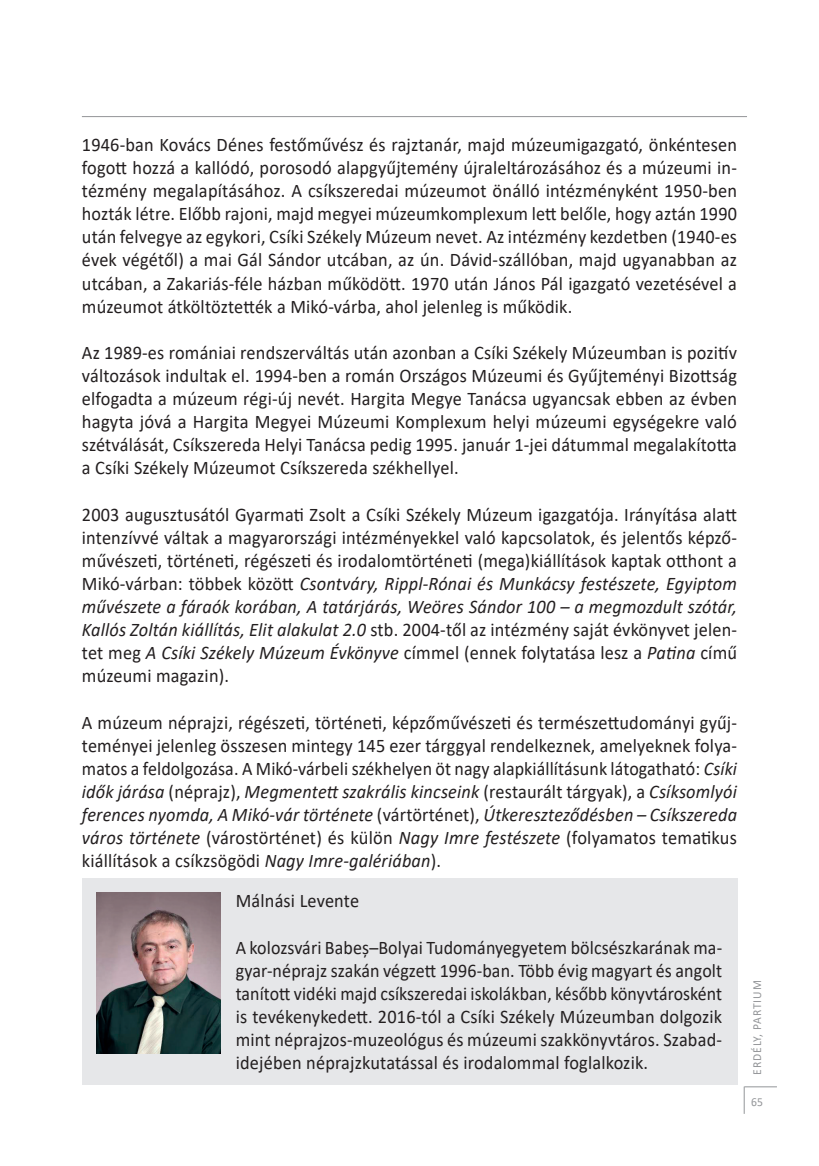
<style>
.page{position:relative;width:819px;height:1166px;background:#fff}
.page>*{position:absolute;margin:0;border:0;box-sizing:border-box;transform-origin:0 0}
.Bekezdésstílus_3{font:19.25px/23.1px "Calibri";letter-spacing:.01em;color:#231f20;text-align:justify;scale:.95 1}
.Bekezdésstílus_3-2{font:19.25px/23.1px "Calibri";letter-spacing:.01em;color:#231f20;text-align:justify;scale:.93 1}
.Bekezdésstílus_1{font:12.25px "Calibri";letter-spacing:.08em;color:#939598;scale:.95 1}
.s1{font-style:italic}
</style>
<div class="page">
<hr style="left:82px;top:116px;width:665px;height:1px;background:#939598">
<svg style="left:743px;top:1086px;width:1px;height:28px"></svg>
<hr style="left:744px;top:1086px;width:32px;height:1px;background:#939598">
<div style="left:82px;top:878px;width:655px;height:206px;background:#e6e7e9"></div>
<img style="left:97px;top:893px;width:124px;height:160px">
<p class="Bekezdésstílus_3" style="left:82px;top:132px;width:691px">1946-ban Kovács Dénes festőművész és rajztanár, majd múzeumigazgató, önkéntesen fogott hozzá a kallódó, porosodó alapgyűjtemény újraleltározásához és a múzeumi in&shy;tézmény megalapításához. A csíkszeredai múzeumot önálló intézményként 1950-ben hozták létre. Előbb rajoni, majd megyei múzeumkomplexum lett belőle, hogy aztán 1990 után felvegye az egykori, Csíki Székely Múzeum nevet. Az intézmény kezdetben (1940-es évek végétől) a mai Gál Sándor utcában, az ún. Dávid-szállóban, majd ugyanabban az utcában, a Zakariás-féle házban működött. 1970 után János Pál igazgató vezetésével a múzeumot átköltöztették a Mikó-várba, ahol jelenleg is működik.</p>
<p class="Bekezdésstílus_3" style="left:82px;top:340px;width:691px">Az 1989-es romániai rendszerváltás után azonban a Csíki Székely Múzeumban is pozitív változások indultak el. 1994-ben a román Országos Múzeumi és Gyűjteményi Bizottság elfogadta a múzeum régi-új nevét. Hargita Megye Tanácsa ugyancsak ebben az évben hagyta jóvá a Hargita Megyei Múzeumi Komplexum helyi múzeumi egységekre való szétválását, Csíkszereda Helyi Tanácsa pedig 1995. január 1-jei dátummal megalakította a Csíki Székely Múzeumot Csíkszereda székhellyel.</p>
<p class="Bekezdésstílus_3" style="left:82px;top:502px;width:691px">2003 augusztusától Gyarmati Zsolt a Csíki Székely Múzeum igazgatója. Irányítása alatt intenzívvé váltak a magyarországi intézményekkel való kapcsolatok, és jelentős képző&shy;művészeti, történeti, régészeti és irodalomtörténeti (mega)kiállítások kaptak otthont a Mikó-várban: többek között <span class="s1">Csontváry, Rippl-Rónai és Munkácsy festészete, Egyiptom művészete a fáraók korában, A tatárjárás, Weöres Sándor 100 – a megmozdult szótár, Kallós Zoltán kiállítás, Elit alakulat 2.0</span> stb. 2004-től az intézmény saját évkönyvet jelen&shy;tet meg <span class="s1">A Csíki Székely Múzeum Évkönyve</span> címmel (ennek folytatása lesz a <span class="s1">Patina</span> című múzeumi magazin).</p>
<p class="Bekezdésstílus_3" style="left:82px;top:710px;width:691px">A múzeum néprajzi, régészeti, történeti, képzőművészeti és természettudományi gyűj&shy;teményei jelenleg összesen mintegy 145 ezer tárggyal rendelkeznek, amelyeknek folya&shy;matos a feldolgozása. A Mikó-várbeli székhelyen öt nagy alapkiállításunk látogatható: <span class="s1">Csíki idők járása</span> (néprajz), <span class="s1">Megmentett szakrális kincseink</span> (restaurált tárgyak), a <span class="s1">Csíksomlyói ferences nyomda, A Mikó-vár története</span> (vártörténet), <span class="s1">Útkereszteződésben – Csíkszereda város története</span> (várostörténet) és külön <span class="s1">Nagy Imre festészete</span> (folyamatos tematikus kiállítások a csíkzsögödi <span class="s1">Nagy Imre-galériában</span>).</p>
<p class="Bekezdésstílus_3" style="left:236px;top:889px;width:131px">Málnási Levente</p>
<p class="Bekezdésstílus_3-2" style="left:236px;top:935px;width:524px">A kolozsvári Babeș–Bolyai Tudományegyetem bölcsészkarának ma&shy;gyar-néprajz szakán végzett 1996-ban. Több évig magyart és angolt tanított vidéki majd csíkszeredai iskolákban, később könyvtárosként is tevékenykedett. 2016-tól a Csíki Székely Múzeumban dolgozik mint néprajzos-muzeológus és múzeumi szakkönyvtáros. Szabad&shy;idejében néprajzkutatással és irodalommal foglalkozik.</p>
<p class="Bekezdésstílus_1" style="left:748px;top:1075px;width:101px;rotate:-90deg">ERDÉLY, PARTIUM</p>
<p class="Bekezdésstílus_1" style="left:751px;top:1093px;width:14px">65</p>
</div>
